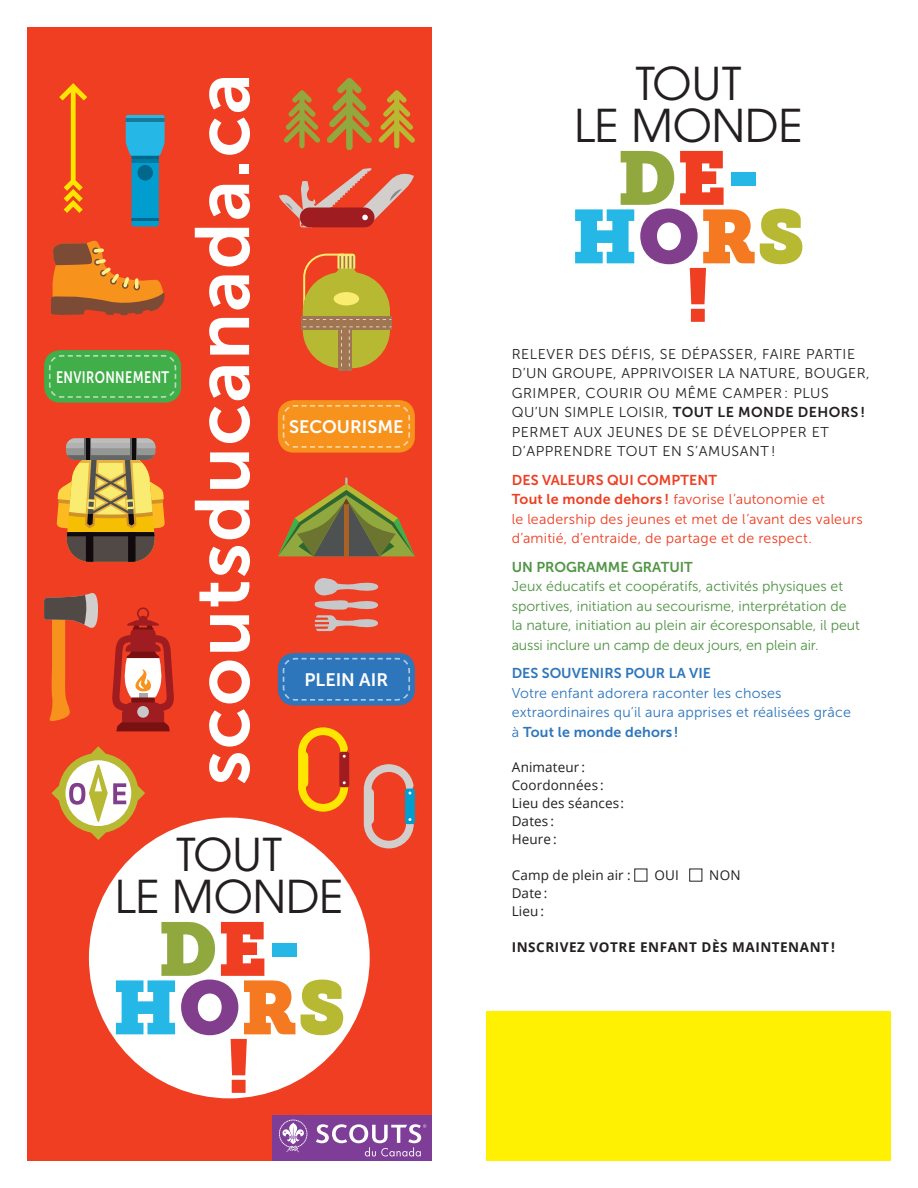
<style>
.page{position:relative;width:918px;height:1188px;background:#fff}
.page>*{position:absolute;margin:0;border:0;box-sizing:border-box;transform-origin:0 0}
.t1{font:76.5px "Museo Sans 700";letter-spacing:.02em;color:#fff}
.t2{font:75px "Museo Slab";letter-spacing:.005em;color:#25b7e5}
.t3{font:75px "Museo Slab";color:#90a83d}
.t4{font:75px "Museo Slab";color:#ef3e22}
.t5{font:45px "Avant Garde";color:#231f20}
.t6{font:18px "Museo Sans 700";color:#fff}
.t7{font:16.5px "Museo Sans 700";letter-spacing:.03em;color:#fff;scale:.76 1}
.t8{font:14.25px/19.5px "Museo Sans 300";letter-spacing:.04em;color:#231f20}
.t9{font:14.25px/19.5px "Museo Sans 300";color:#519545}
.t10{font:14.25px/19.5px "Museo Sans 300";letter-spacing:.015em;color:#ef3e22}
.t11{font:14.25px/19.5px "Museo Sans 300";letter-spacing:.01em;color:#2e76bc}
.t12{font:14.25px "Museo Sans 700";letter-spacing:.005em;color:#ef3e22}
.t13{font:14.25px "Museo Sans 700";color:#2e76bc}
.t14{font:14.25px "Museo Sans 700";color:#519545}
.t15{font:13.5px "Open Sans";letter-spacing:.01em;color:#231f20}
.t16{font:700 13.5px "Open Sans";letter-spacing:.04em;color:#231f20}
.s1{color:#ef3e22}
.s2{color:#25b7e5}
.s3{color:#803e8c}
.s4{color:#f47921}
.s5{color:#b7b933}
.s6{font-family:"Museo Sans 700"}
</style>
<div class="page">
<div style="left:486px;top:1011px;width:405px;height:150px;background:#fff101"></div>
<div style="left:634px;top:869px;width:13px;height:13px;border:1px solid #231f20"></div>
<div style="left:689px;top:869px;width:13px;height:13px;border:1px solid #231f20"></div>
<div style="left:27px;top:27px;width:405px;height:1134px;background:#ef3e22"></div>
<div style="left:89px;top:818px;width:281px;height:280px;background:#fff;border-radius:50%"></div>
<svg style="left:44px;top:593px;width:54px;height:128px"></svg>
<svg style="left:112px;top:607px;width:62px;height:124px"></svg>
<svg style="left:126px;top:115px;width:39px;height:112px"></svg>
<hr style="left:126px;top:119px;width:39px;height:3px;background:#a8a9ad">
<div style="left:66px;top:438px;width:90px;height:22px;background:#959794;border-radius:9px"></div>
<svg style="left:66px;top:438px;width:90px;height:10px"></svg>
<div style="left:85px;top:438px;width:6px;height:22px;background:#656767"></div>
<hr style="left:86px;top:438px;width:4px;height:22px;background:#110a0c">
<div style="left:130px;top:438px;width:7px;height:22px;background:#656767"></div>
<hr style="left:132px;top:438px;width:4px;height:22px;background:#110a0c">
<svg style="left:57px;top:454px;width:108px;height:108px"></svg>
<hr style="left:67px;top:532px;width:88px;height:4px;background:#110a0c">
<svg style="left:51px;top:241px;width:114px;height:75px"></svg>
<svg style="left:59px;top:83px;width:28px;height:130px"></svg>
<svg style="left:51px;top:746px;width:94px;height:94px"></svg>
<div style="left:44px;top:350px;width:137px;height:53px;background:#40ae49;border-radius:16px"></div>
<svg style="left:48px;top:354px;width:129px;height:45px"></svg>
<svg style="left:327px;top:78px;width:45px;height:72px"></svg>
<svg style="left:284px;top:90px;width:36px;height:58px"></svg>
<svg style="left:378px;top:90px;width:37px;height:58px"></svg>
<svg style="left:315px;top:578px;width:63px;height:53px"></svg>
<div style="left:278px;top:653px;width:137px;height:53px;background:#2e76bc;border-radius:16px"></div>
<svg style="left:282px;top:657px;width:129px;height:45px"></svg>
<svg style="left:279px;top:168px;width:135px;height:59px"></svg>
<div style="left:278px;top:400px;width:137px;height:53px;background:#f7931d;border-radius:16px"></div>
<svg style="left:282px;top:404px;width:129px;height:45px"></svg>
<div style="left:339px;top:752px;width:10px;height:35px;background:#9f1d20;border-radius:2px"></div>
<svg style="left:298px;top:727px;width:50px;height:85px"></svg>
<div style="left:405px;top:789px;width:10px;height:35px;background:#1993be;border-radius:2px"></div>
<svg style="left:364px;top:764px;width:50px;height:84px"></svg>
<svg style="left:278px;top:477px;width:137px;height:79px"></svg>
<div style="left:272px;top:1115px;width:160px;height:46px;background:#7e3e98"></div>
<svg style="left:279px;top:1120px;width:28px;height:32px"></svg>
<svg style="left:316px;top:1124px;width:110px;height:32px"></svg>
<div style="left:301px;top:316px;width:90px;height:14px;background:#a07652"></div>
<svg style="left:303px;top:254px;width:88px;height:117px"></svg>
<p class="t7" style="left:56px;top:368px;width:150px">ENVIRONNEMENT</p>
<p class="t1" style="left:180px;top:785px;width:713px;rotate:-90deg">scoutsducanada.ca</p>
<p class="t6" style="left:289px;top:417px;width:116px">SECOURISME</p>
<p class="t6" style="left:305px;top:670px;width:85px">PLEIN AIR</p>
<p class="t5" style="left:177px;top:828px;width:107px">TOUT</p>
<p class="t5" style="left:115px;top:870px;width:230px">LE MONDE</p>
<p class="t3" style="left:158px;top:905px;width:144px">D<span class="s1">E</span><span class="s2">-</span></p>
<p class="t2" style="left:112px;top:963px;width:235px">H<span class="s3">O</span><span class="s4">R</span><span class="s5">S</span></p>
<p class="t4" style="left:227px;top:1022px;width:26px">!</p>
<p class="t5" style="left:636px;top:57px;width:107px">TOUT</p>
<p class="t5" style="left:574px;top:99px;width:230px">LE MONDE</p>
<p class="t3" style="left:617px;top:134px;width:144px">D<span class="s1">E</span><span class="s2">-</span></p>
<p class="t2" style="left:572px;top:192px;width:235px">H<span class="s3">O</span><span class="s4">R</span><span class="s5">S</span></p>
<p class="t4" style="left:686px;top:251px;width:26px">!</p>
<p class="t8" style="left:512px;top:344px;width:359px">RELEVER DES DÉFIS, SE DÉPASSER, FAIRE PARTIE D’UN GROUPE, APPRIVOISER LA NATURE, BOUGER, GRIMPER, COURIR OU MÊME CAMPER: PLUS QU’UN SIMPLE LOISIR, <span class="s6">TOUT LE MONDE DEHORS!<br></span>PERMET AUX JEUNES DE SE DÉVELOPPER ET D’APPRENDRE TOUT EN S’AMUSANT!</p>
<p class="t12" style="left:512px;top:472px;width:207px">DES VALEURS QUI COMPTENT</p>
<p class="t10" style="left:512px;top:490px;width:352px"><span class="s6">Tout le monde dehors !</span> favorise l’autonomie et<br>le leadership des jeunes et met de l’avant des valeurs d’amitié, d’entraide, de partage et de respect.</p>
<p class="t14" style="left:512px;top:559px;width:183px">UN PROGRAMME GRATUIT</p>
<p class="t9" style="left:512px;top:577px;width:350px">Jeux éducatifs et coopératifs, activités physiques et sportives, initiation au secourisme, interprétation de la nature, initiation au plein air écoresponsable, il peut aussi inclure un camp de deux jours, en plein air.</p>
<p class="t13" style="left:512px;top:665px;width:201px">DES SOUVENIRS POUR LA VIE</p>
<p class="t11" style="left:512px;top:683px;width:341px">Votre enfant adorera raconter les choses extraordinaires qu’il aura apprises et réalisées grâce à <span class="s6">Tout le monde dehors!</span></p>
<p class="t15" style="left:512px;top:758px;width:75px">Animateur :</p>
<p class="t15" style="left:512px;top:776px;width:94px">Coordonnées :</p>
<p class="t15" style="left:512px;top:794px;width:114px">Lieu des séances:</p>
<p class="t15" style="left:512px;top:812px;width:44px">Dates :</p>
<p class="t15" style="left:512px;top:830px;width:47px">Heure :</p>
<p class="t15" style="left:512px;top:866px;width:121px">Camp de plein air :</p>
<p class="t15" style="left:654px;top:866px;width:26px">OUI</p>
<p class="t15" style="left:709px;top:866px;width:33px">NON</p>
<p class="t15" style="left:512px;top:884px;width:37px">Date :</p>
<p class="t15" style="left:512px;top:902px;width:34px">Lieu :</p>
<p class="t16" style="left:512px;top:938px;width:325px">INSCRIVEZ VOTRE ENFANT DÈS MAINTENANT!</p>
</div>
